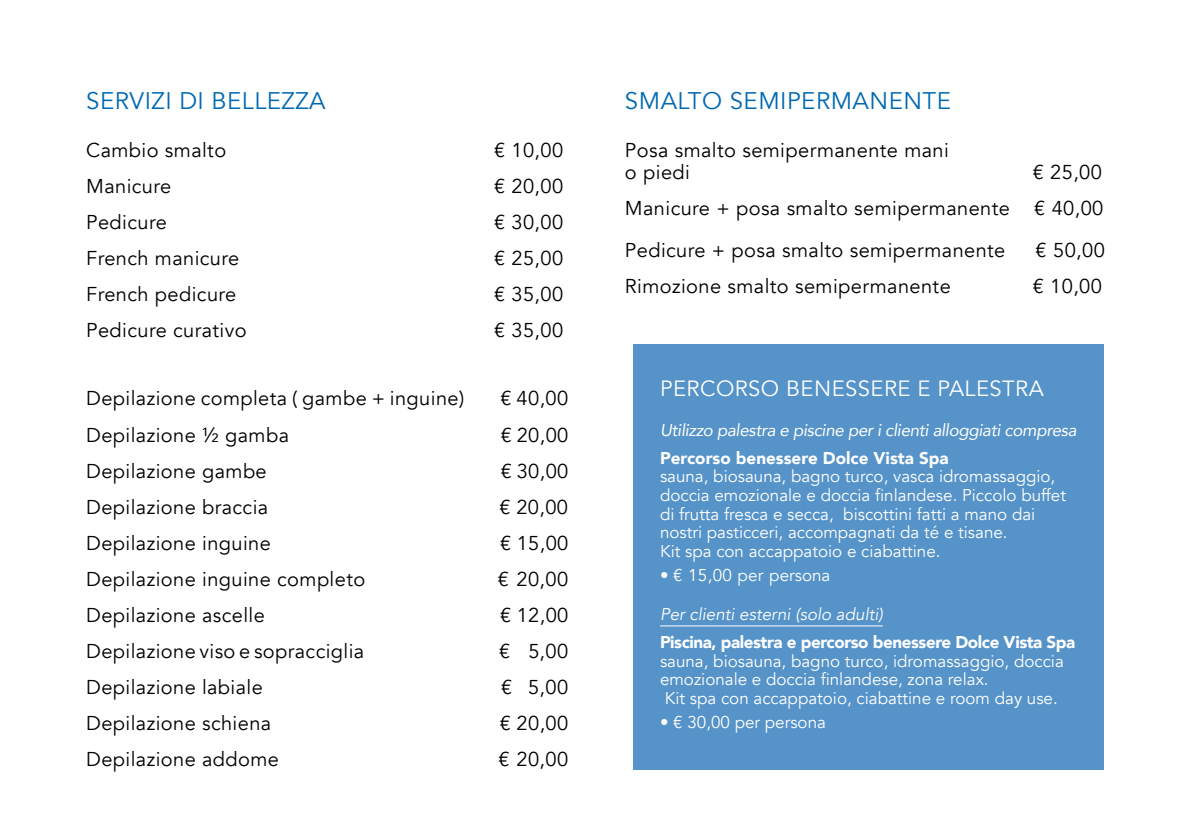
<style>
.page{position:relative;width:1191px;height:840px;background:#fff}
.page>*{position:absolute;margin:0;border:0;box-sizing:border-box;transform-origin:0 0}
.t1{font:24px "Avenir";letter-spacing:.02em;color:#0069b2}
.t2{font:22px "Avenir";letter-spacing:.02em;color:#fff}
.t3{font:20px/22px "Avenir";letter-spacing:.02em;color:#000}
.t4{font:17px/18.6px "Avenir";color:#fff}
.t5{font:italic 17px "Avenir";letter-spacing:-.02em;color:#fff}
.t6{font:900 17px "Avenir";letter-spacing:-.025em;color:#fff}
.t7{font:900 17px "Avenir";color:#fff}
.t8{font:italic 17px "Avenir";color:#fff}
.s1{font-weight:500}
</style>
<div class="page">
<div style="left:634px;top:344px;width:470px;height:425px;background:#5693c9"></div>
<hr style="left:660px;top:625px;width:223px;height:1px;background:#fff">
<p class="t1" style="left:86px;top:86px;width:241px">SERVIZI DI BELLEZZA</p>
<p class="t3" style="left:86px;top:140px;width:141px">Cambio smalto</p>
<p class="t3" style="left:494px;top:140px;width:71px">€ 10,00</p>
<p class="t3" style="left:86px;top:176px;width:87px">Manicure</p>
<p class="t3" style="left:494px;top:176px;width:71px">€ 20,00</p>
<p class="t3" style="left:86px;top:212px;width:82px">Pedicure</p>
<p class="t3" style="left:494px;top:212px;width:71px">€ 30,00</p>
<p class="t3" style="left:86px;top:248px;width:155px">French manicure</p>
<p class="t3" style="left:494px;top:248px;width:71px">€ 25,00</p>
<p class="t3" style="left:86px;top:284px;width:152px">French pedicure</p>
<p class="t3" style="left:494px;top:284px;width:71px">€ 35,00</p>
<p class="t3" style="left:86px;top:320px;width:162px">Pedicure curativo</p>
<p class="t3" style="left:494px;top:320px;width:71px">€ 35,00</p>
<p class="t3" style="left:86px;top:388px;width:379px">Depilazione completa ( gambe + inguine)</p>
<p class="t3" style="left:500px;top:388px;width:69px">€ 40,00</p>
<p class="t3" style="left:86px;top:424px;width:204px">Depilazione ½ gamba</p>
<p class="t3" style="left:501px;top:424px;width:69px">€ 20,00</p>
<p class="t3" style="left:86px;top:460px;width:182px">Depilazione gambe</p>
<p class="t3" style="left:501px;top:460px;width:69px">€ 30,00</p>
<p class="t3" style="left:86px;top:496px;width:184px">Depilazione braccia</p>
<p class="t3" style="left:499px;top:496px;width:70px">€ 20,00</p>
<p class="t3" style="left:86px;top:532px;width:186px">Depilazione inguine</p>
<p class="t3" style="left:500px;top:532px;width:70px">€ 15,00</p>
<p class="t3" style="left:86px;top:568px;width:280px">Depilazione inguine completo</p>
<p class="t3" style="left:498px;top:568px;width:72px">€ 20,00</p>
<p class="t3" style="left:86px;top:604px;width:180px">Depilazione ascelle</p>
<p class="t3" style="left:500px;top:604px;width:70px">€ 12,00</p>
<p class="t3" style="left:86px;top:640px;width:280px">Depilazione viso e sopracciglia</p>
<p class="t3" style="left:499px;top:640px;width:70px">€ 5,00</p>
<p class="t3" style="left:86px;top:676px;width:178px">Depilazione labiale</p>
<p class="t3" style="left:501px;top:676px;width:69px">€ 5,00</p>
<p class="t3" style="left:86px;top:712px;width:187px">Depilazione schiena</p>
<p class="t3" style="left:500px;top:712px;width:70px">€ 20,00</p>
<p class="t3" style="left:86px;top:748px;width:194px">Depilazione addome</p>
<p class="t3" style="left:498px;top:748px;width:71px">€ 20,00</p>
<p class="t1" style="left:625px;top:86px;width:327px">SMALTO SEMIPERMANENTE</p>
<p class="t3" style="left:625px;top:140px;width:325px">Posa smalto semipermanente mani o piedi</p>
<p class="t3" style="left:625px;top:155px;width:480px;line-height:36px;text-align:right">€ 25,00<br>Manicure + posa smalto semipermanente € 40,00</p>
<p class="t3" style="left:625px;top:240px;width:382px">Pedicure + posa smalto semipermanente</p>
<p class="t3" style="left:1035px;top:240px;width:71px">€ 50,00</p>
<p class="t3" style="left:625px;top:276px;width:327px">Rimozione smalto semipermanente</p>
<p class="t3" style="left:1032px;top:276px;width:71px">€ 10,00</p>
<p class="t2" style="left:660px;top:375px;width:385px">PERCORSO BENESSERE E PALESTRA</p>
<p class="t5" style="left:660px;top:419px;width:418px">Utilizzo palestra e piscine per i clienti alloggiati compresa</p>
<p class="t7" style="left:660px;top:443px;width:290px">Percorso benessere Dolce Vista Spa</p>
<p class="t4" style="left:660px;top:467px;width:407px">sauna, biosauna, bagno turco, vasca idromassaggio, doccia emozionale e doccia finlandese. Piccolo buffet di frutta fresca e secca, biscottini fatti a mano dai nostri pasticceri, accompagnati da té e tisane.<br>Kit spa con accappatoio e ciabattine.</p>
<p class="t4" style="left:660px;top:566px;width:172px"><span class="s1">•</span> € 15,00 per persona</p>
<p class="t8" style="left:660px;top:603px;width:224px">Per clienti esterni (solo adulti)</p>
<p class="t6" style="left:660px;top:627px;width:417px">Piscina, palestra e percorso benessere Dolce Vista Spa</p>
<p class="t4" style="left:660px;top:651px;width:405px">sauna, biosauna, bagno turco, idromassaggio, doccia emozionale e doccia finlandese, zona relax.<br>Kit spa con accappatoio, ciabattine e room day use.</p>
<p class="t4" style="left:660px;top:712px;width:167px"><span class="s1">•</span> € 30,00 per persona</p>
</div>
